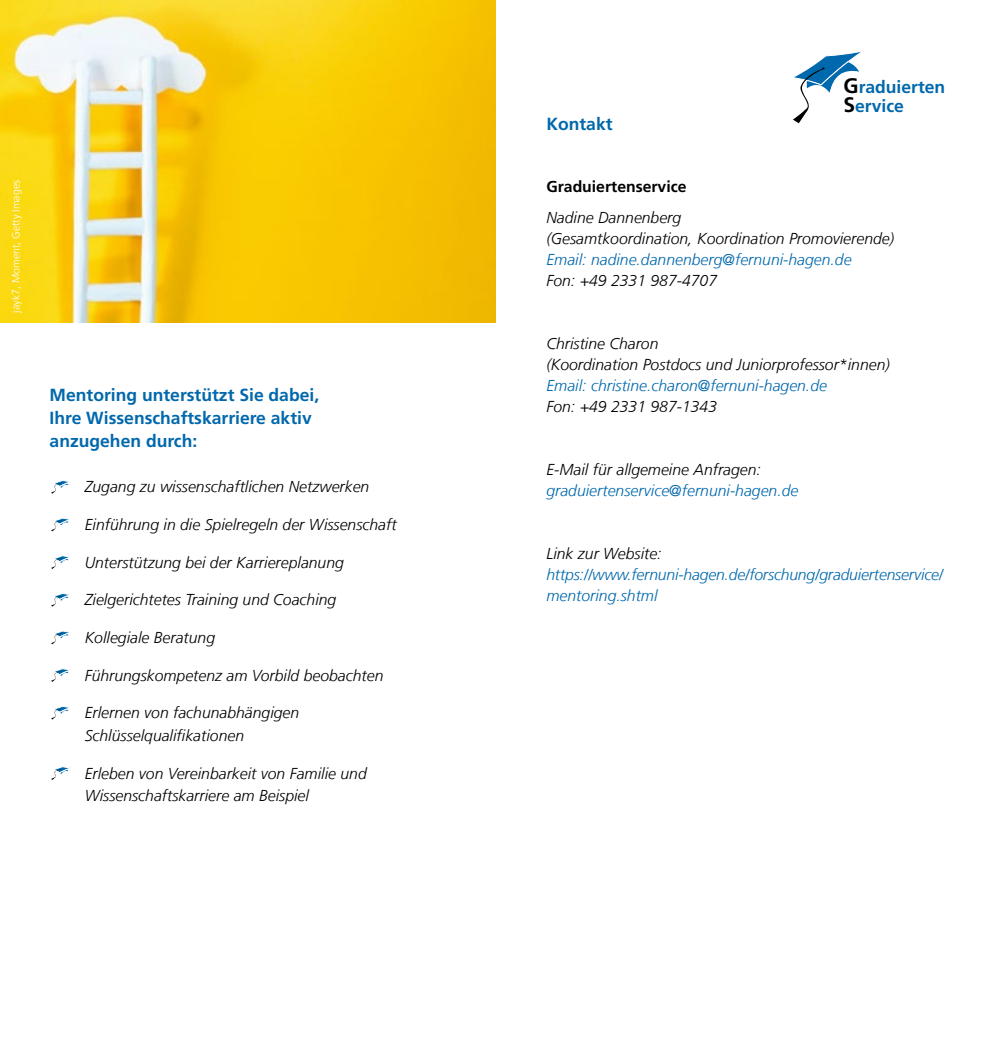
<style>
.page{position:relative;width:993px;height:1042px;background:#fff}
.page>*{position:absolute;margin:0;border:0;box-sizing:border-box;transform-origin:0 0}
.Text{font:700 17.5px "Frutiger LT Com";color:#0068ac}
.Text-2{font:italic 300 15.75px "Frutiger LT Com";color:#000}
.Text-3{font:italic 300 15.75px "Frutiger LT Com";color:#0068ac}
.Text-4{font:700 15.75px "Frutiger LT Com";color:#000}
.Text-5{font:300 10.5px "Frutiger LT Com";color:#fff}
.s1{font-size:21px;color:#000}
</style>
<div class="page">
<svg style="left:51px;top:480px;width:19px;height:14px"></svg>
<svg style="left:51px;top:518px;width:18px;height:14px"></svg>
<svg style="left:51px;top:555px;width:20px;height:14px"></svg>
<svg style="left:51px;top:593px;width:19px;height:14px"></svg>
<svg style="left:51px;top:631px;width:18px;height:14px"></svg>
<svg style="left:51px;top:668px;width:20px;height:14px"></svg>
<svg style="left:51px;top:706px;width:18px;height:14px"></svg>
<svg style="left:51px;top:766px;width:20px;height:14px"></svg>
<img style="left:0;top:0;width:495px;height:322px">
<svg style="left:793px;top:51px;width:69px;height:72px"></svg>
<p class="Text-5" style="left:10px;top:313px;width:134px;rotate:-90deg">jayk7, Moment, Getty Images</p>
<p class="Text" style="left:50px;top:385px;width:271px">Mentoring unterstützt Sie dabei,</p>
<p class="Text" style="left:50px;top:408px;width:263px">Ihre Wissenschaftskarriere aktiv</p>
<p class="Text" style="left:50px;top:430px;width:149px">anzugehen durch:</p>
<p class="Text-2" style="left:85px;top:478px;width:286px">Zugang zu wissenschaftlichen Netzwerken</p>
<p class="Text-2" style="left:85px;top:515px;width:313px">Einführung in die Spielregeln der Wissenschaft</p>
<p class="Text-2" style="left:85px;top:553px;width:261px">Unterstützung bei der Karriereplanung</p>
<p class="Text-2" style="left:85px;top:590px;width:253px">Zielgerichtetes Training und Coaching</p>
<p class="Text-2" style="left:85px;top:628px;width:132px">Kollegiale Beratung</p>
<p class="Text-2" style="left:85px;top:666px;width:300px">Führungskompetenz am Vorbild beobachten</p>
<p class="Text-2" style="left:85px;top:703px;width:216px">Erlernen von fachunabhängigen</p>
<p class="Text-2" style="left:85px;top:726px;width:161px">Schlüsselqualifikationen</p>
<p class="Text-2" style="left:85px;top:764px;width:283px">Erleben von Vereinbarkeit von Familie und</p>
<p class="Text-2" style="left:85px;top:786px;width:226px">Wissenschaftskarriere am Beispiel</p>
<p class="Text" style="left:546px;top:113px;width:68px">Kontakt</p>
<p class="Text" style="left:843px;top:76px;width:103px"><span class="s1">G</span>raduierten</p>
<p class="Text" style="left:843px;top:96px;width:62px"><span class="s1">S</span>ervice</p>
<p class="Text-4" style="left:546px;top:177px;width:142px">Graduiertenservice</p>
<p class="Text-2" style="left:546px;top:208px;width:136px">Nadine Dannenberg</p>
<p class="Text-2" style="left:546px;top:229px;width:349px">(Gesamtkoordination, Koordination Promovierende)</p>
<p class="Text-3" style="left:546px;top:250px;width:306px">Email: nadine.dannenberg@fernuni-hagen.de</p>
<p class="Text-2" style="left:546px;top:271px;width:172px">Fon: +49 2331 987-4707</p>
<p class="Text-2" style="left:546px;top:334px;width:114px">Christine Charon</p>
<p class="Text-2" style="left:546px;top:355px;width:345px">(Koordination Postdocs und Juniorprofessor*innen)</p>
<p class="Text-3" style="left:546px;top:376px;width:282px">Email: christine.charon@fernuni-hagen.de</p>
<p class="Text-2" style="left:546px;top:397px;width:172px">Fon: +49 2331 987-1343</p>
<p class="Text-2" style="left:546px;top:460px;width:216px">E-Mail für allgemeine Anfragen:</p>
<p class="Text-3" style="left:546px;top:481px;width:253px">graduiertenservice@fernuni-hagen.de</p>
<p class="Text-2" style="left:546px;top:544px;width:117px">Link zur Website:</p>
<p class="Text-3" style="left:546px;top:565px;width:398px">https://www.fernuni-hagen.de/forschung/graduiertenservice/</p>
<p class="Text-3" style="left:546px;top:586px;width:113px">mentoring.shtml</p>
</div>
